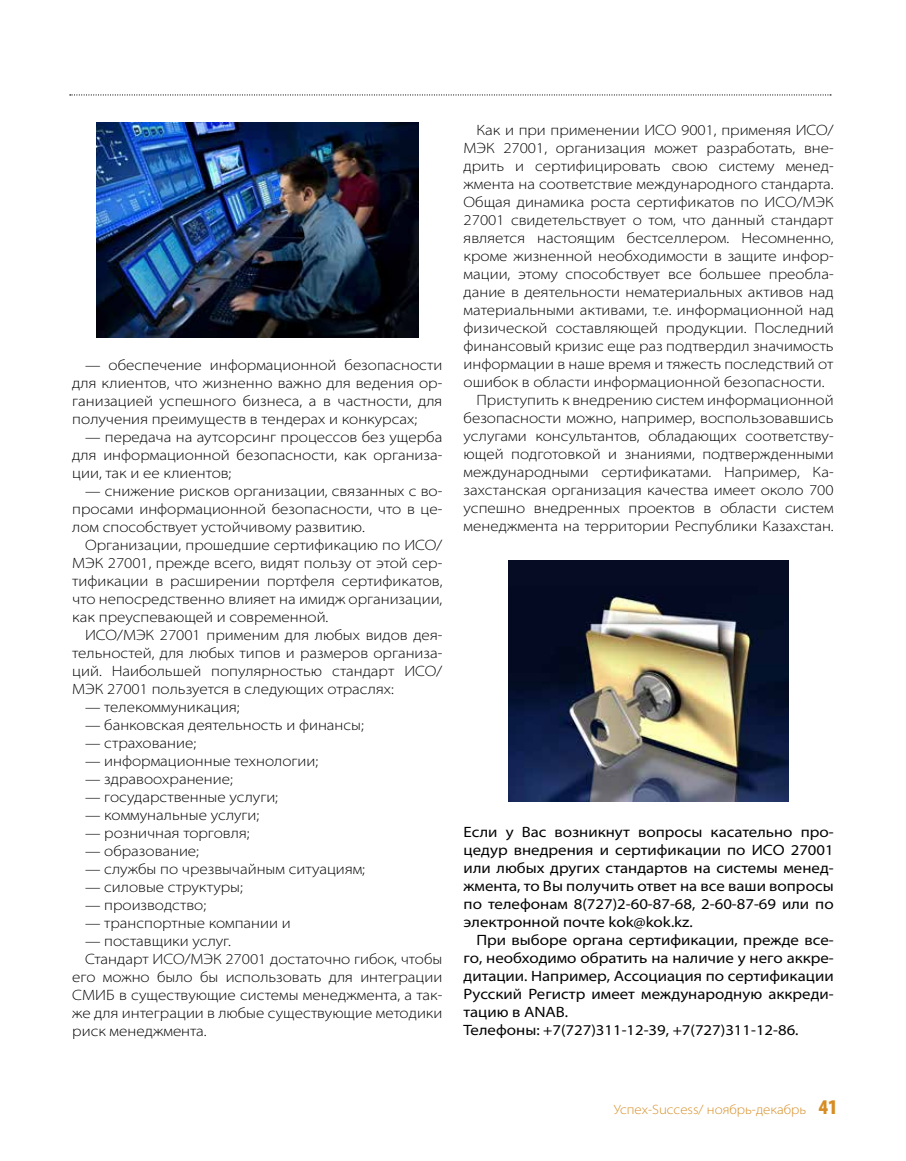
<style>
.page{position:relative;width:906px;height:1161px;background:#fff}
.page>*{position:absolute;margin:0;border:0;box-sizing:border-box;transform-origin:0 0}
.t1{font:300 semi-expanded 15px/18px "Myriad Pro";color:#000;text-align:justify}
.t2{font:semi-expanded 15px/18px "Myriad Pro";color:#000;text-align:justify}
.t3{font:300 semi-expanded 13.5px "Myriad Pro";color:#d68d25}
.s1{font-weight:900;font-stretch:condensed;font-size:21px}
</style>
<div class="page">
<svg style="left:70px;top:94px;width:761px;height:2px"></svg>
<img style="left:509px;top:560px;width:279px;height:241px">
<img style="left:97px;top:123px;width:321px;height:214px">
<p class="t1" style="left:72px;top:356px;width:371px;text-indent:13px">— обеспечение информационной безопасности для клиентов, что жизненно важно для ведения ор&shy;ганизацией успешного бизнеса, а в частности, для получения преимуществ в тендерах и конкурсах;</p>
<p class="t1" style="left:72px;top:428px;width:371px;text-indent:13px">— передача на аутсорсинг процессов без ущерба для информационной безопасности, как организа&shy;ции, так и ее клиентов;</p>
<p class="t1" style="left:72px;top:482px;width:371px;text-indent:13px">— снижение рисков организации, связанных с во&shy;просами информационной безопасности, что в це&shy;лом способствует устойчивому развитию.</p>
<p class="t1" style="left:72px;top:536px;width:371px;text-indent:13px">Организации, прошедшие сертификацию по ИСО/ МЭК 27001, прежде всего, видят пользу от этой сер&shy;тификации в расширении портфеля сертификатов, что непосредственно влияет на имидж организации, как преуспевающей и современной.</p>
<p class="t1" style="left:72px;top:626px;width:371px;text-indent:13px">ИСО/МЭК 27001 применим для любых видов дея&shy;тельностей, для любых типов и размеров организа&shy;ций. Наибольшей популярностью стандарт ИСО/ МЭК 27001 пользуется в следующих отраслях:</p>
<p class="t1" style="left:85px;top:698px;width:156px">— телекоммуникация;</p>
<p class="t1" style="left:85px;top:716px;width:280px">— банковская деятельность и финансы;</p>
<p class="t1" style="left:85px;top:734px;width:112px">— страхование;</p>
<p class="t1" style="left:85px;top:752px;width:234px">— информационные технологии;</p>
<p class="t1" style="left:85px;top:770px;width:149px">— здравоохранение;</p>
<p class="t1" style="left:85px;top:788px;width:194px">— государственные услуги;</p>
<p class="t1" style="left:85px;top:806px;width:176px">— коммунальные услуги;</p>
<p class="t1" style="left:85px;top:824px;width:166px">— розничная торговля;</p>
<p class="t1" style="left:85px;top:842px;width:115px">— образование;</p>
<p class="t1" style="left:85px;top:860px;width:281px">— службы по чрезвычайным ситуациям;</p>
<p class="t1" style="left:85px;top:878px;width:159px">— силовые структуры;</p>
<p class="t1" style="left:85px;top:896px;width:122px">— производство;</p>
<p class="t1" style="left:85px;top:914px;width:207px">— транспортные компании и</p>
<p class="t1" style="left:85px;top:932px;width:147px">— поставщики услуг.</p>
<p class="t1" style="left:85px;top:950px;width:359px">Стандарт ИСО/МЭК 27001 достаточно гибок, чтобы</p>
<p class="t1" style="left:72px;top:968px;width:371px">его можно было бы использовать для интеграции</p>
<p class="t1" style="left:72px;top:986px;width:371px">СМИБ в существующие системы менеджмента, а так-</p>
<p class="t1" style="left:72px;top:1004px;width:371px">же для интеграции в любые существующие методики</p>
<p class="t1" style="left:72px;top:1022px;width:136px">риск менеджмента.</p>
<p class="t1" style="left:476px;top:121px;width:359px">Как и при применении ИСО 9001, применяя ИСО/</p>
<p class="t1" style="left:463px;top:139px;width:371px">МЭК 27001, организация может разработать, вне-</p>
<p class="t1" style="left:463px;top:157px;width:371px">дрить и сертифицировать свою систему менед-</p>
<p class="t1" style="left:463px;top:175px;width:371px">жмента на соответствие международного стандарта.</p>
<p class="t1" style="left:463px;top:193px;width:371px">Общая динамика роста сертификатов по ИСО/МЭК</p>
<p class="t1" style="left:463px;top:211px;width:371px">27001 свидетельствует о том, что данный стандарт</p>
<p class="t1" style="left:463px;top:229px;width:371px">является настоящим бестселлером. Несомненно,</p>
<p class="t1" style="left:463px;top:247px;width:371px">кроме жизненной необходимости в защите инфор-</p>
<p class="t1" style="left:463px;top:265px;width:371px">мации, этому способствует все большее преобла-</p>
<p class="t1" style="left:463px;top:283px;width:371px">дание в деятельности нематериальных активов над</p>
<p class="t1" style="left:463px;top:301px;width:371px">материальными активами, т.е. информационной над</p>
<p class="t1" style="left:463px;top:319px;width:371px">физической составляющей продукции. Последний</p>
<p class="t1" style="left:463px;top:337px;width:371px">финансовый кризис еще раз подтвердил значимость</p>
<p class="t1" style="left:463px;top:355px;width:371px">информации в наше время и тяжесть последствий от</p>
<p class="t1" style="left:463px;top:373px;width:362px">ошибок в области информационной безопасности.</p>
<p class="t1" style="left:476px;top:391px;width:359px">Приступить к внедрению систем информационной</p>
<p class="t1" style="left:463px;top:409px;width:371px">безопасности можно, например, воспользовавшись</p>
<p class="t1" style="left:463px;top:427px;width:371px">услугами консультантов, обладающих соответству-</p>
<p class="t1" style="left:463px;top:445px;width:371px">ющей подготовкой и знаниями, подтвержденными</p>
<p class="t1" style="left:463px;top:463px;width:371px">международными сертификатами. Например, Ка-</p>
<p class="t1" style="left:463px;top:481px;width:371px">захстанская организация качества имеет около 700</p>
<p class="t1" style="left:463px;top:499px;width:371px">успешно внедренных проектов в области систем</p>
<p class="t1" style="left:463px;top:517px;width:371px">менеджмента на территории Республики Казахстан.</p>
<p class="t2" style="left:463px;top:823px;width:371px">Если у Вас возникнут вопросы касательно про&shy;цедур внедрения и сертификации по ИСО 27001 или любых других стандартов на системы менед&shy;жмента, то Вы получить ответ на все ваши вопросы по телефонам 8(727)2-60-87-68, 2-60-87-69 или по электронной почте kok@kok.kz.</p>
<p class="t2" style="left:463px;top:931px;width:371px;text-align:left;text-indent:13px">При выборе органа сертификации, прежде все&shy;го, необходимо обратить на наличие у него аккре&shy;дитации. Например, Ассоциация по сертификации Русский Регистр имеет международную аккреди&shy;тацию в ANAB.<br>Телефоны: +7(727)311-12-39, +7(727)311-12-86.</p>
<p class="t3" style="left:614px;top:1102px;width:225px">Успех-Success/ ноябрь-декабрь <span class="s1">41</span></p>
</div>
